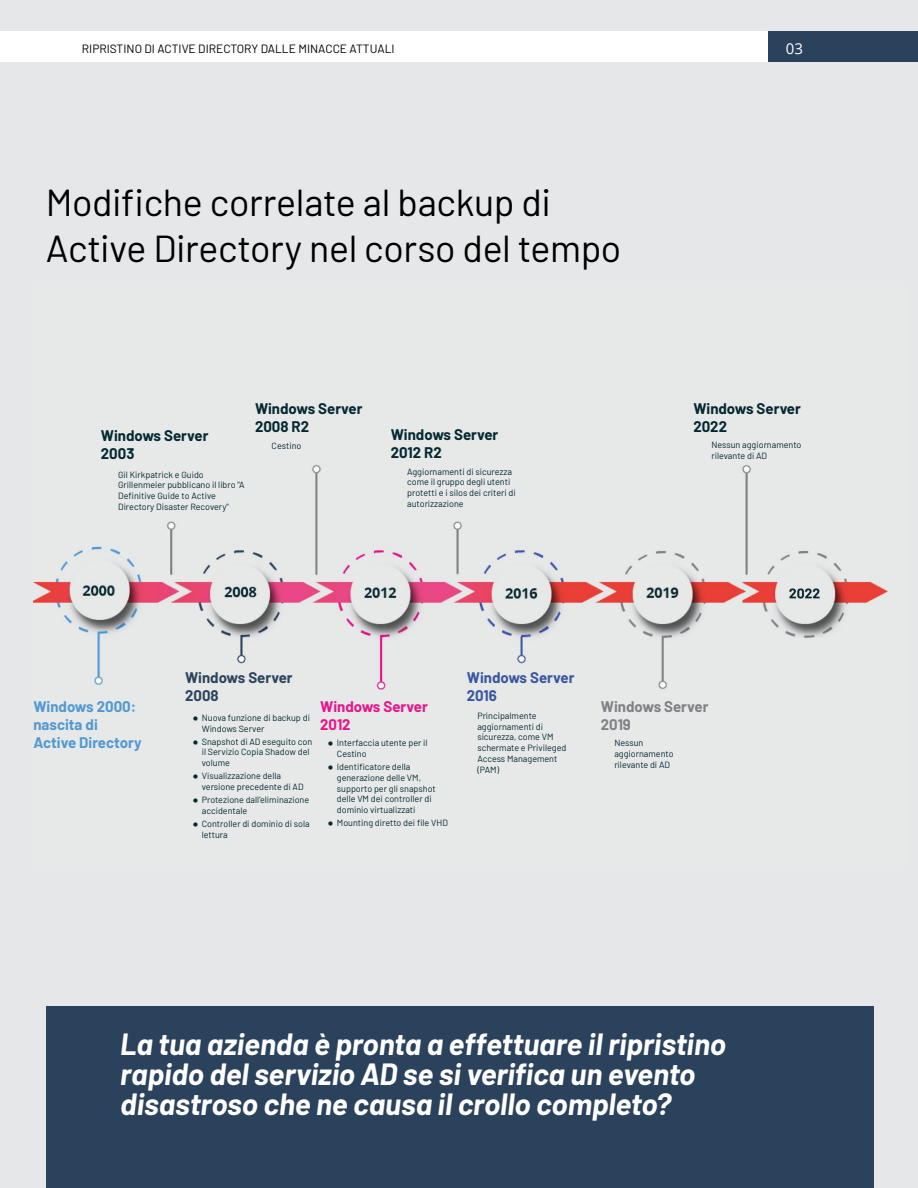
<style>
.page{position:relative;width:918px;height:1188px;background:#e6e7e8}
.page>*{position:absolute;margin:0;border:0;box-sizing:border-box;transform-origin:0 0}
.Headline_27_31_Left{font:37.5px/46.5px "Barlow";letter-spacing:-.01em;color:#000}
.Headline_27_31_Left-2{font:italic 700 30px/30px "Barlow";letter-spacing:-.005em;color:#fff}
.t1{font:700 15px/18px "Barlow";color:#052831}
.t2{font:700 15px/18px "Barlow";color:#5298d2}
.t3{font:700 15px/18px "Barlow";color:#2c435d}
.t4{font:700 15px/18px "Barlow";color:#e6158b}
.t5{font:700 15px/18px "Barlow";color:#3a56a0}
.t6{font:700 15px/18px "Barlow";color:#808185}
.t7{font:15px "Open Sans";color:#fff}
.t8{font:12px "Barlow";color:#000}
.t9{font:9px/10.8px "Barlow";color:#052831}
.s1{font-size:18px}
</style>
<div class="page">
<div style="left:46px;top:1007px;width:828px;height:181px;background:#2b425c"></div>
<div style="left:33px;top:281px;width:873px;height:589px;background:#e7e9e8"></div>
<div style="left:0;top:31px;width:918px;height:31px;background:#fff"></div>
<div style="left:769px;top:32px;width:149px;height:30px;background:#2b425c"></div>
<p class="t8" style="left:82px;top:39px;width:314px">RIPRISTINO DI ACTIVE DIRECTORY DALLE MINACCE ATTUALI</p>
<p class="t7" style="left:786px;top:38px;width:19px">03</p>
<p class="Headline_27_31_Left" style="left:46px;top:176px;width:577px">Modifiche correlate al backup di<br>Active Directory nel corso del tempo</p>
<p class="t1" style="left:101px;top:426px;width:109px">Windows Server<br>2003</p>
<p class="t9" style="left:118px;top:468px;width:128px">Gil Kirkpatrick e Guido<br>Grillenmeier pubblicano il libro "A<br>Definitive Guide to Active<br>Directory Disaster Recovery"</p>
<p class="t1" style="left:255px;top:398px;width:109px">Windows Server<br>2008 R2</p>
<p class="t9" style="left:272px;top:440px;width:31px">Cestino</p>
<p class="t1" style="left:391px;top:424px;width:109px">Windows Server<br>2012 R2</p>
<p class="t9" style="left:407px;top:465px;width:110px">Aggiornamenti di sicurezza come il gruppo degli utenti protetti e i silos dei criteri di autorizzazione</p>
<p class="t1" style="left:693px;top:399px;width:109px">Windows Server<br>2022</p>
<p class="t9" style="left:711px;top:438px;width:92px">Nessun aggiornamento rilevante di AD</p>
<p class="t2" style="left:33px;top:696px;width:110px">Windows 2000: nascita di<br>Active Directory</p>
<p class="t3" style="left:185px;top:667px;width:109px">Windows Server<br>2008</p>
<p class="t9" style="left:202px;top:712px;width:110px;text-indent:-9px"><span class="s1">∙</span> Nuova funzione di backup di<br>Windows Server</p>
<p class="t9" style="left:202px;top:735px;width:112px;text-indent:-9px"><span class="s1">∙</span> Snapshot di AD eseguito con il Servizio Copia Shadow del volume</p>
<p class="t9" style="left:202px;top:770px;width:103px;text-indent:-9px"><span class="s1">∙</span> Visualizzazione della versione precedente di AD</p>
<p class="t9" style="left:202px;top:794px;width:109px;text-indent:-9px"><span class="s1">∙</span> Protezione dall'eliminazione accidentale</p>
<p class="t9" style="left:202px;top:817px;width:109px;text-indent:-9px"><span class="s1">∙</span> Controller di dominio di sola lettura</p>
<p class="t4" style="left:320px;top:697px;width:109px">Windows Server<br>2012</p>
<p class="t9" style="left:337px;top:737px;width:92px;text-indent:-9px"><span class="s1">∙</span> Interfaccia utente per il<br>Cestino</p>
<p class="t9" style="left:337px;top:761px;width:100px;text-indent:-9px"><span class="s1">∙</span> Identificatore della generazione delle VM, supporto per gli snapshot delle VM dei controller di dominio virtualizzati</p>
<p class="t9" style="left:328px;top:817px;width:122px"><span class="s1">∙</span> Mounting diretto dei file VHD</p>
<p class="t5" style="left:467px;top:667px;width:109px">Windows Server<br>2016</p>
<p class="t9" style="left:477px;top:709px;width:91px">Principalmente aggiornamenti di sicurezza, come VM schermate e Privileged<br>Access Management (PAM)</p>
<p class="t6" style="left:601px;top:696px;width:109px">Windows Server<br>2019</p>
<p class="t9" style="left:614px;top:737px;width:61px">Nessun aggiornamento rilevante di AD</p>
<p class="Headline_27_31_Left-2" style="left:120px;top:1027px;width:607px">La tua azienda è pronta a effettuare il ripristino rapido del servizio AD se si verifica un evento disastroso che ne causa il crollo completo?</p>
</div>
